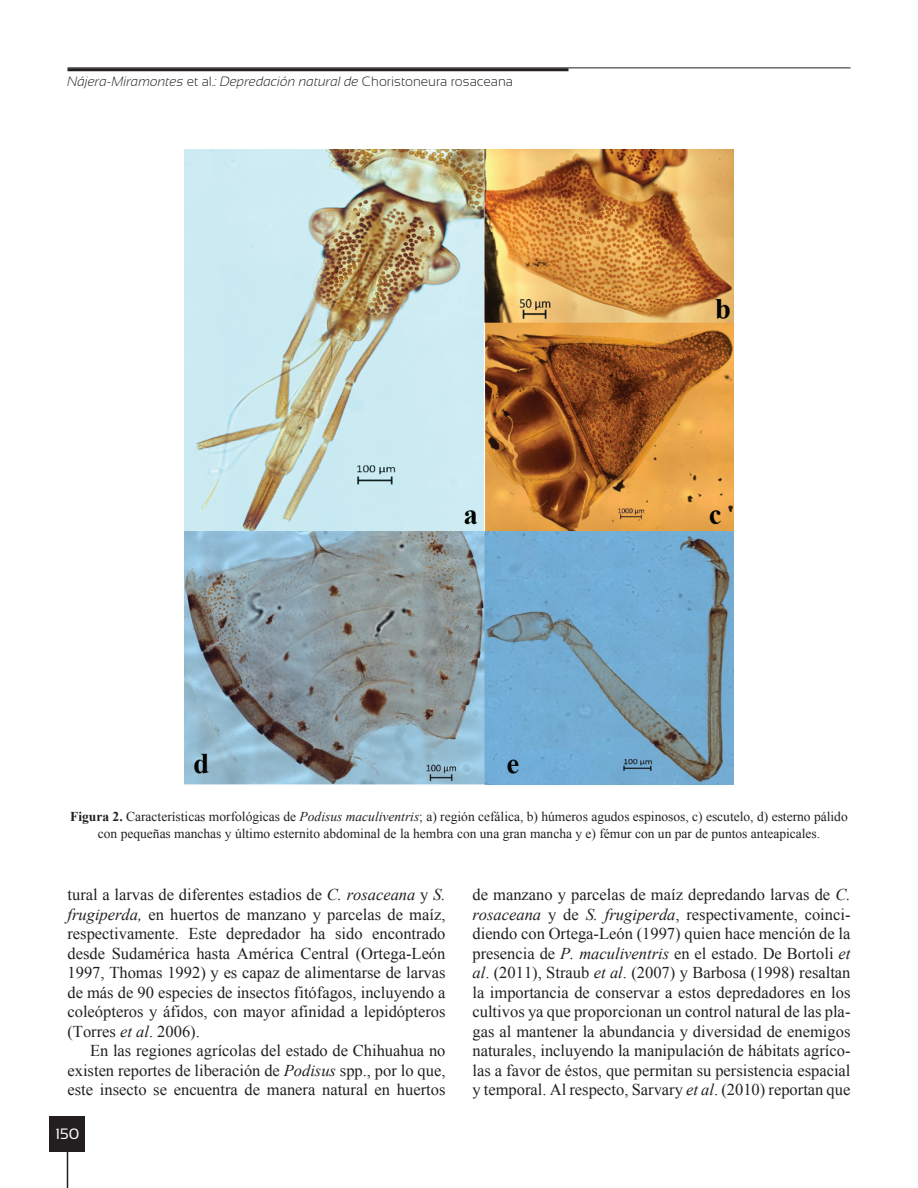
<style>
.page{position:relative;width:918px;height:1188px;background:#fff}
.page>*{position:absolute;margin:0;border:0;box-sizing:border-box;transform-origin:0 0}
.t1{font:16.5px/19.5px "Times New Roman";color:#231f20;text-align:justify}
.t2{font:15px "Sansation";color:#fff}
.t3{font:13.5px/16.5px "Times New Roman";color:#231f20;text-align:center}
.t4{font:italic 300 13.5px "Sansation";color:#231f20}
.s1{font-style:normal}
.s2{font-weight:700}
.s3{font-style:italic}
</style>
<div class="page">
<hr style="left:68px;top:68px;width:782px;height:1px;background:#231f20">
<hr style="left:68px;top:68px;width:500px;height:3px;background:#231f20">
<div style="left:50px;top:1116px;width:36px;height:36px;background:#231f20"></div>
<hr style="left:67px;top:1152px;width:1px;height:36px;background:#231f20">
<img style="left:185px;top:149px;width:548px;height:636px">
<p class="t4" style="left:68px;top:74px;width:447px">Nájera-Miramontes <span class="s1">et al.</span>: Depredación natural de <span class="s1">Choristoneura rosaceana</span></p>
<p class="t3" style="left:70px;top:808px;width:779px"><span class="s2">Figura 2.</span> Características morfológicas de <span class="s3">Podisus maculiventris</span>; a) región cefálica, b) húmeros agudos espinosos, c) escutelo, d) esterno pálido con pequeñas manchas y último esternito abdominal de la hembra con una gran mancha y e) fémur con un par de puntos anteapicales.</p>
<p class="t1" style="left:68px;top:884px;width:380px">tural a larvas de diferentes estadios de <span class="s3">C. rosaceana</span> y <span class="s3">S. frugiperda,</span> en huertos de manzano y parcelas de maíz, respectivamente. Este depredador ha sido encontrado desde Sudamérica hasta América Central (Ortega-León 1997, Thomas 1992) y es capaz de alimentarse de larvas de más de 90 especies de insectos fitófagos, incluyendo a coleópteros y áfidos, con mayor afinidad a lepidópteros (Torres <span class="s3">et al</span>. 2006).</p>
<p class="t1" style="left:68px;top:1040px;width:380px;text-indent:22px">En las regiones agrícolas del estado de Chihuahua no existen reportes de liberación de <span class="s3">Podisus</span> spp., por lo que, este insecto se encuentra de manera natural en huertos</p>
<p class="t2" style="left:56px;top:1126px;width:25px">150</p>
<p class="t1" style="left:472px;top:884px;width:380px">de manzano y parcelas de maíz depredando larvas de <span class="s3">C. rosaceana</span> y de <span class="s3">S. frugiperda</span>, respectivamente, coinci&shy;diendo con Ortega-León (1997) quien hace mención de la presencia de <span class="s3">P. maculiventris</span> en el estado. De Bortoli <span class="s3">et al</span>. (2011), Straub <span class="s3">et al</span>. (2007) y Barbosa (1998) resaltan la importancia de conservar a estos depredadores en los cultivos ya que proporcionan un control natural de las pla&shy;gas al mantener la abundancia y diversidad de enemigos naturales, incluyendo la manipulación de hábitats agríco&shy;las a favor de éstos, que permitan su persistencia espacial y temporal. Al respecto, Sarvary <span class="s3">et al</span>. (2010) reportan que</p>
</div>
